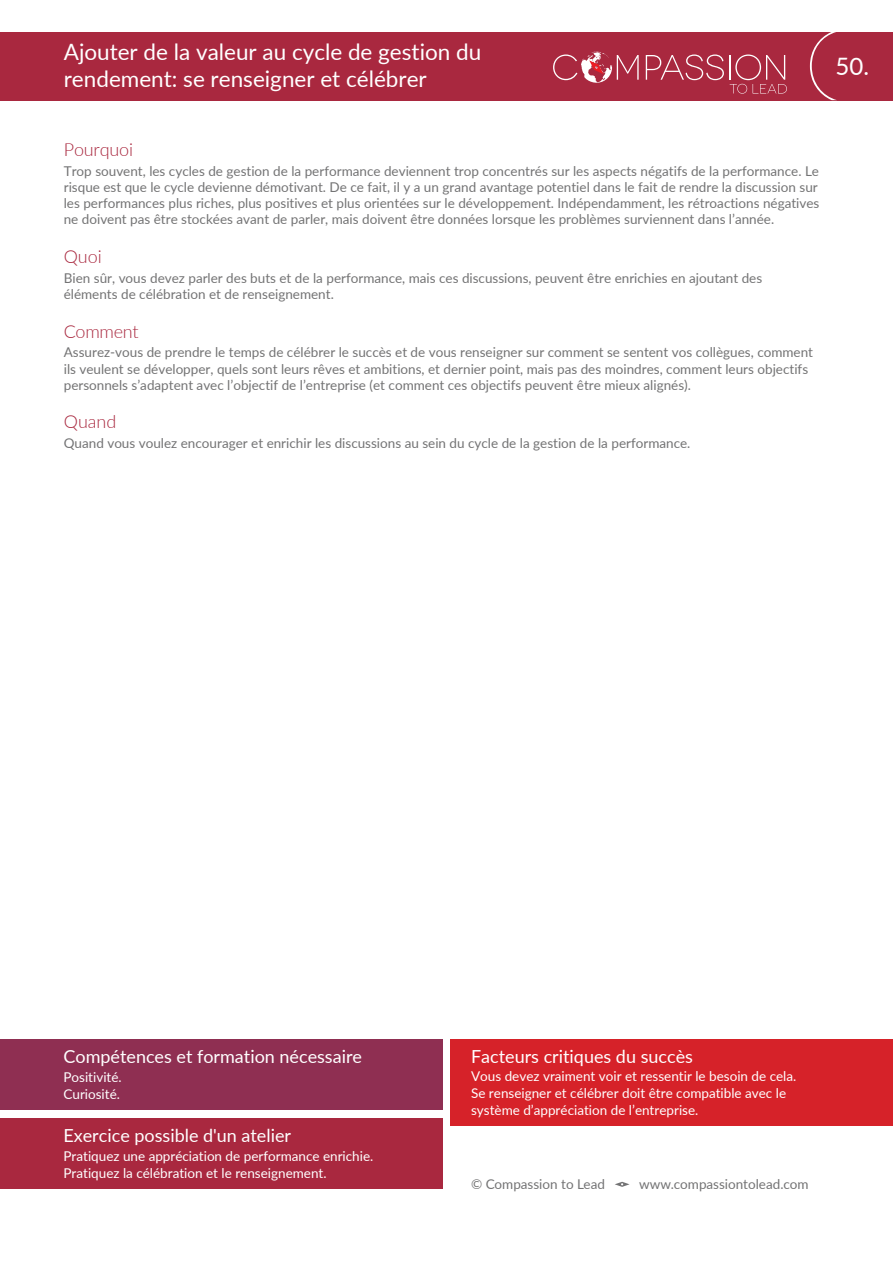
<style>
.page{position:relative;width:893px;height:1263px;background:#fff}
.page>*{position:absolute;margin:0;border:0;box-sizing:border-box;transform-origin:0 0}
.t1{font:24px "Lato";color:#fff}
.t2{font:22.5px/27px "Lato";color:#fff}
.t3{font:18px "Lato";color:#fff}
.t4{font:300 18px "Lato";letter-spacing:-.01em;color:#a9283f}
.t5{font:13.5px/16.2px "Lato";color:#737374}
.t6{font:13.5px/16.8px "Lato";color:#fff}
</style>
<div class="page">
<svg style="left:615px;top:1182px;width:15px;height:5px"></svg>
<div style="left:451px;top:1039px;width:442px;height:87px;background:#d62229"></div>
<div style="left:0;top:1039px;width:442px;height:70px;background:#8f2f52"></div>
<div style="left:0;top:1118px;width:442px;height:70px;background:#a9283f"></div>
<div style="left:0;top:32px;width:893px;height:68px;background:#a9283f"></div>
<svg style="left:646px;top:54px;width:141px;height:40px"></svg>
<svg style="left:553px;top:52px;width:86px;height:31px"></svg>
<svg style="left:810px;top:32px;width:26px;height:68px"></svg>
<h2 class="t2" style="left:64px;top:38px;width:419px">Ajouter de la valeur au cycle de gestion du rendement: se renseigner et célébrer</h2>
<h1 class="t1" style="left:836px;top:49px;width:35px">50.</h1>
<h3 class="t4" style="left:64px;top:137px;width:71px">Pourquoi</h3>
<p class="t5" style="left:64px;top:162px;width:757px">Trop souvent, les cycles de gestion de la performance deviennent trop concentrés sur les aspects négatifs de la performance. Le risque est que le cycle devienne démotivant. De ce fait, il y a un grand avantage potentiel dans le fait de rendre la discussion sur les performances plus riches, plus positives et plus orientées sur le développement. Indépendamment, les rétroactions négatives ne doivent pas être stockées avant de parler, mais doivent être données lorsque les problèmes surviennent dans l’année.</p>
<h3 class="t4" style="left:64px;top:244px;width:39px">Quoi</h3>
<p class="t5" style="left:64px;top:269px;width:700px">Bien sûr, vous devez parler des buts et de la performance, mais ces discussions, peuvent être enrichies en ajoutant des éléments de célébration et de renseignement.</p>
<h3 class="t4" style="left:64px;top:318px;width:76px">Comment</h3>
<p class="t5" style="left:64px;top:344px;width:751px">Assurez-vous de prendre le temps de célébrer le succès et de vous renseigner sur comment se sentent vos collègues, comment ils veulent se développer, quels sont leurs rêves et ambitions, et dernier point, mais pas des moindres, comment leurs objectifs personnels s’adaptent avec l’objectif de l’entreprise (et comment ces objectifs peuvent être mieux alignés).</p>
<h3 class="t4" style="left:64px;top:409px;width:54px">Quand</h3>
<p class="t5" style="left:64px;top:435px;width:628px">Quand vous voulez encourager et enrichir les discussions au sein du cycle de la gestion de la performance.</p>
<h3 class="t3" style="left:63px;top:1043px;width:300px">Compétences et formation nécessaire</h3>
<p class="t6" style="left:63px;top:1067px;width:60px">Positivité.<br>Curiosité.</p>
<h3 class="t3" style="left:63px;top:1123px;width:229px">Exercice possible d'un atelier</h3>
<p class="t6" style="left:63px;top:1147px;width:311px">Pratiquez une appréciation de performance enrichie.<br>Pratiquez la célébration et le renseignement.</p>
<h3 class="t3" style="left:471px;top:1043px;width:223px">Facteurs critiques du succès</h3>
<p class="t6" style="left:471px;top:1067px;width:327px">Vous devez vraiment voir et ressentir le besoin de cela.<br>Se renseigner et célébrer doit être compatible avec le système d’appréciation de l’entreprise.</p>
<p class="t5" style="left:471px;top:1175px;width:135px">© Compassion to Lead</p>
<p class="t5" style="left:639px;top:1175px;width:171px">www.compassiontolead.com</p>
</div>
